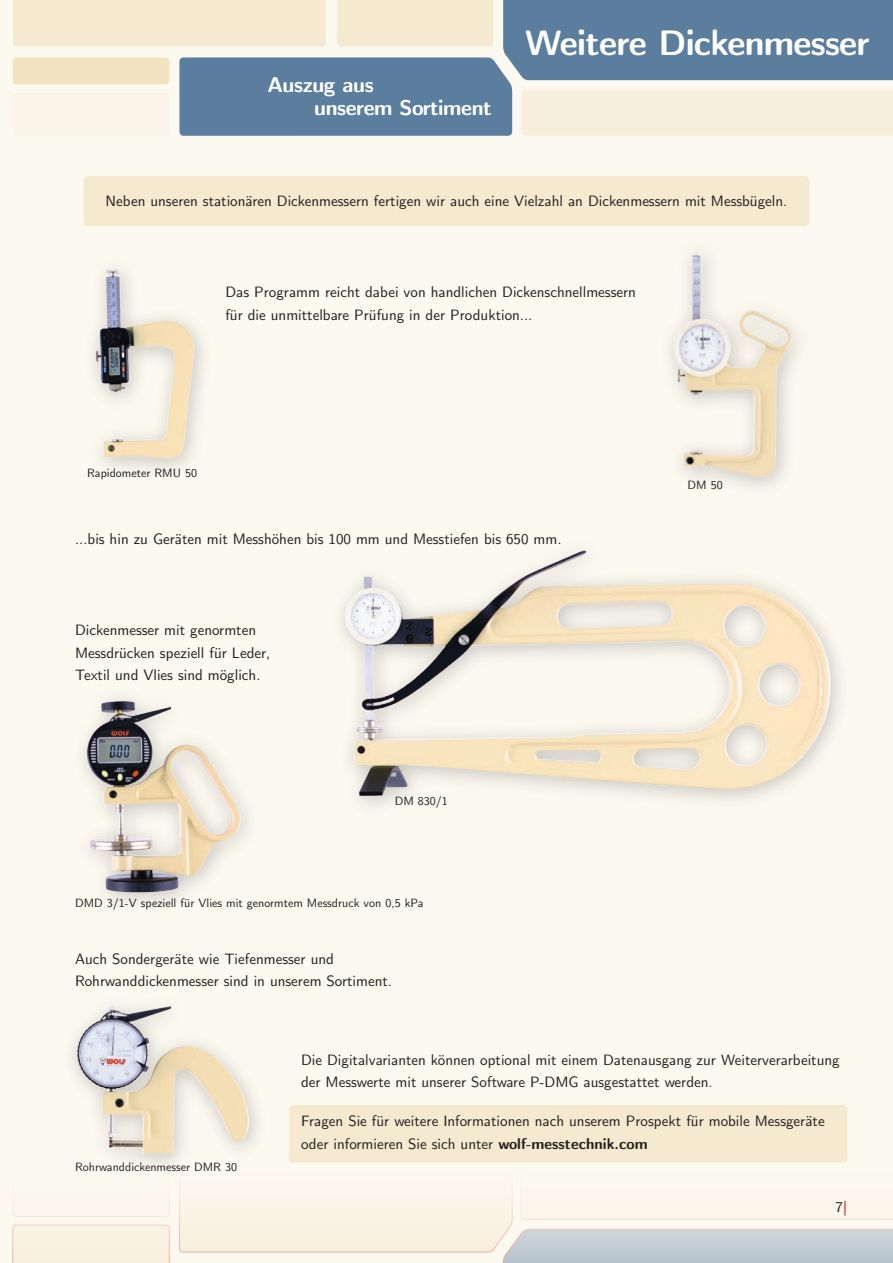
<style>
.page{position:relative;width:893px;height:1263px;background:#fcf9f1}
.page>*{position:absolute;margin:0;border:0;box-sizing:border-box;transform-origin:0 0}
.t1{font:700 35.25px "CMU Sans Serif";letter-spacing:-.02em;color:#fff}
.t2{font:700 21.3px/23.1px "CMU Sans Serif";letter-spacing:-.02em;color:#fff}
.t3{font:15px/22.8px "CMU Sans Serif";color:#231f20}
.t4{font:12px "CMU Sans Serif";color:#231f20}
.s1{font-weight:700}
.s2{font-weight:700;color:#dd392a}
</style>
<div class="page">
<div style="left:13px;top:1225px;width:157px;height:38px;background:#f8f1e0"></div>
<div style="left:13px;top:1174px;width:156px;height:42px;background:#fbf7ee;border-radius:4px"></div>
<div style="left:13px;top:1173px;width:157px;height:44px;border:1px solid #dd392a;border-radius:4px"></div>
<div style="left:84px;top:176px;width:725px;height:50px;background:#f5ead0;border-radius:4px"></div>
<div style="left:289px;top:1105px;width:558px;height:57px;background:#f5ead0;border-radius:4px"></div>
<div style="left:80px;top:255px;width:135px;height:225px;background:#fcf9f1"></div>
<img style="left:93px;top:269px;width:111px;height:197px">
<div style="left:658px;top:236px;width:155px;height:263px;background:#fcf9f1"></div>
<img style="left:653px;top:244px;width:162px;height:241px">
<div style="left:329px;top:536px;width:522px;height:281px;background:#fcf9f1"></div>
<img style="left:326px;top:538px;width:514px;height:272px">
<div style="left:62px;top:992px;width:207px;height:184px;background:#fcf9f1"></div>
<img style="left:72px;top:1006px;width:186px;height:159px">
<div style="left:72px;top:686px;width:188px;height:227px;background:#fcf9f1"></div>
<img style="left:63px;top:695px;width:185px;height:206px">
<svg style="left:13px;top:0;width:880px;height:136px;background:#adb9be"></svg>
<svg style="left:179px;top:1173px;width:714px;height:90px"></svg>
<h2 class="t2" style="left:314px;top:73px;width:179px;text-indent:-47px">Auszug aus<br>unserem Sortiment</h2>
<h1 class="t1" style="left:525px;top:14px;width:346px">Weitere Dickenmesser</h1>
<p class="t3" style="left:106px;top:188px;width:683px">Neben unseren stationären Dickenmessern fertigen wir auch eine Vielzahl an Dickenmessern mit Messbügeln.</p>
<p class="t3" style="left:225px;top:279px;width:412px">Das Programm reicht dabei von handlichen Dickenschnellmessern für die unmittelbare Prüfung in der Produktion...</p>
<p class="t4" style="left:87px;top:463px;width:111px">Rapidometer RMU 50</p>
<p class="t3" style="left:75px;top:526px;width:488px">...bis hin zu Geräten mit Messhöhen bis 100 mm und Messtiefen bis 650 mm.</p>
<p class="t3" style="left:75px;top:617px;width:197px">Dickenmesser mit genormten<br>Messdrücken speziell für Leder,<br>Textil und Vlies sind möglich.</p>
<p class="t4" style="left:395px;top:790px;width:55px">DM 830/1</p>
<p class="t4" style="left:75px;top:892px;width:350px">DMD 3/1-V speziell für Vlies mit genormtem Messdruck von 0,5 kPa</p>
<p class="t3" style="left:75px;top:946px;width:319px">Auch Sondergeräte wie Tiefenmesser und<br>Rohrwanddickenmesser sind in unserem Sortiment.</p>
<p class="t4" style="left:688px;top:475px;width:37px">DM 50</p>
<p class="t3" style="left:301px;top:1047px;width:540px">Die Digitalvarianten können optional mit einem Datenausgang zur Weiterverarbeitung der Messwerte mit unserer Software P-DMG ausgestattet werden.</p>
<p class="t4" style="left:75px;top:1157px;width:163px">Rohrwanddickenmesser DMR 30</p>
<p class="t3" style="left:301px;top:1109px;width:525px">Fragen Sie für weitere Informationen nach unserem Prospekt für mobile Messgeräte oder informieren Sie sich unter <span class="s1">wolf-messtechnik.com</span></p>
<p class="t3" style="left:835px;top:1194px;width:14px">7<span class="s2">|</span></p>
</div>
